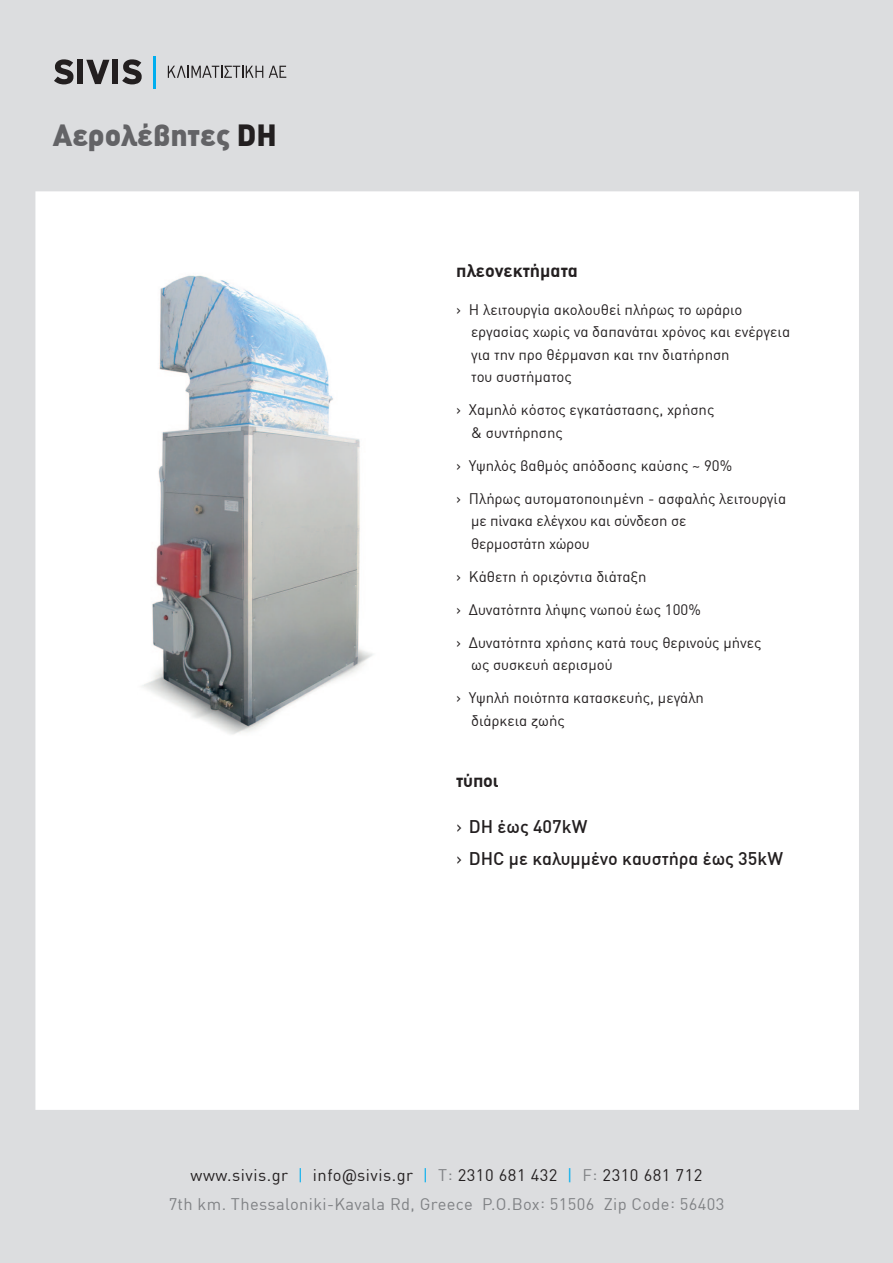
<style>
.page{position:relative;width:893px;height:1263px;background:#dcdddf}
.page>*{position:absolute;margin:0;border:0;box-sizing:border-box;transform-origin:0 0}
.t1{font:900 30px "DIN Greek";color:#636366}
.t2{font:500 18px/31.5px "DIN Greek";color:#231f20}
.t3{font:700 18px "DIN Greek";color:#231f20}
.t4{font:16.5px/28.5px "DIN Greek";letter-spacing:.02em;color:#808285;text-align:center}
.t5{font:15px/22.5px "DIN Greek";color:#231f20}
.s1{color:#231f20}
.s2{font-weight:400}
.s3{color:#00aeef}
.s4{font-family:"Roboto";color:#231f20}
</style>
<div class="page">
<div style="left:35px;top:191px;width:824px;height:919px;background:#fff"></div>
<svg style="left:54px;top:59px;width:19px;height:25px"></svg>
<div style="left:77px;top:60px;width:6px;height:24px;background:#231f20"></div>
<svg style="left:86px;top:60px;width:23px;height:24px"></svg>
<div style="left:112px;top:60px;width:6px;height:24px;background:#231f20"></div>
<svg style="left:122px;top:59px;width:20px;height:25px"></svg>
<hr style="left:154px;top:56px;width:2px;height:33px;background:#00aeef">
<svg style="left:168px;top:66px;width:95px;height:12px"></svg>
<svg style="left:269px;top:66px;width:17px;height:12px"></svg>
<img style="left:56px;top:254px;width:381px;height:485px">
<h1 class="t1" style="left:53px;top:117px;width:225px">Αερολέβητες <span class="s1">DH</span></h1>
<p class="t3" style="left:456px;top:260px;width:123px">πλεονεκτήματα</p>
<p class="t5" style="left:471px;top:298px;width:321px;text-indent:-15px">› Η λειτουργία ακολουθεί πλήρως το ωράριο εργασίας χωρίς να δαπανάται χρόνος και ενέργεια για την προ θέρμανση και την διατήρηση<br>του συστήματος</p>
<p class="t5" style="left:471px;top:399px;width:245px;text-indent:-15px">› Χαμηλό κόστος εγκατάστασης, χρήσης &amp; συντήρησης</p>
<p class="t5" style="left:456px;top:454px;width:278px">› Υψηλός βαθμός απόδοσης καύσης ~ 90%</p>
<p class="t5" style="left:471px;top:487px;width:317px;text-indent:-15px">› Πλήρως αυτοματοποιημένη - ασφαλής λειτουργία με πίνακα ελέγχου και σύνδεση σε<br>θερμοστάτη χώρου</p>
<p class="t5" style="left:456px;top:565px;width:192px">› Κάθετη ή οριζόντια διάταξη</p>
<p class="t5" style="left:456px;top:598px;width:246px">› Δυνατότητα λήψης νωπού έως 100%</p>
<p class="t5" style="left:471px;top:631px;width:292px;text-indent:-15px">› Δυνατότητα χρήσης κατά τους θερινούς μήνες ως συσκευή αερισμού</p>
<p class="t5" style="left:471px;top:687px;width:234px;text-indent:-15px">› Υψηλή ποιότητα κατασκευής, μεγάλη διάρκεια ζωής</p>
<p class="t3" style="left:456px;top:769px;width:44px">τύποι</p>
<p class="t2" style="left:456px;top:811px;width:328px"><span class="s2">›</span> DH έως 407kW<br><span class="s2">›</span> DHC με καλυμμένο καυστήρα έως 35kW</p>
<p class="t4" style="left:169px;top:1161px;width:557px"><span class="s1">www.sivis.gr</span> <span class="s3">|</span> <span class="s1">info</span><span class="s4">@</span><span class="s1">sivis.gr</span> <span class="s3">|</span> T: <span class="s1">2310 681 432</span> <span class="s3">|</span> F: <span class="s1">2310 681 712<br></span>7th km. Thessaloniki-Kavala Rd, Greece P.O.Box: 51506 Zip Code: 56403</p>
</div>
